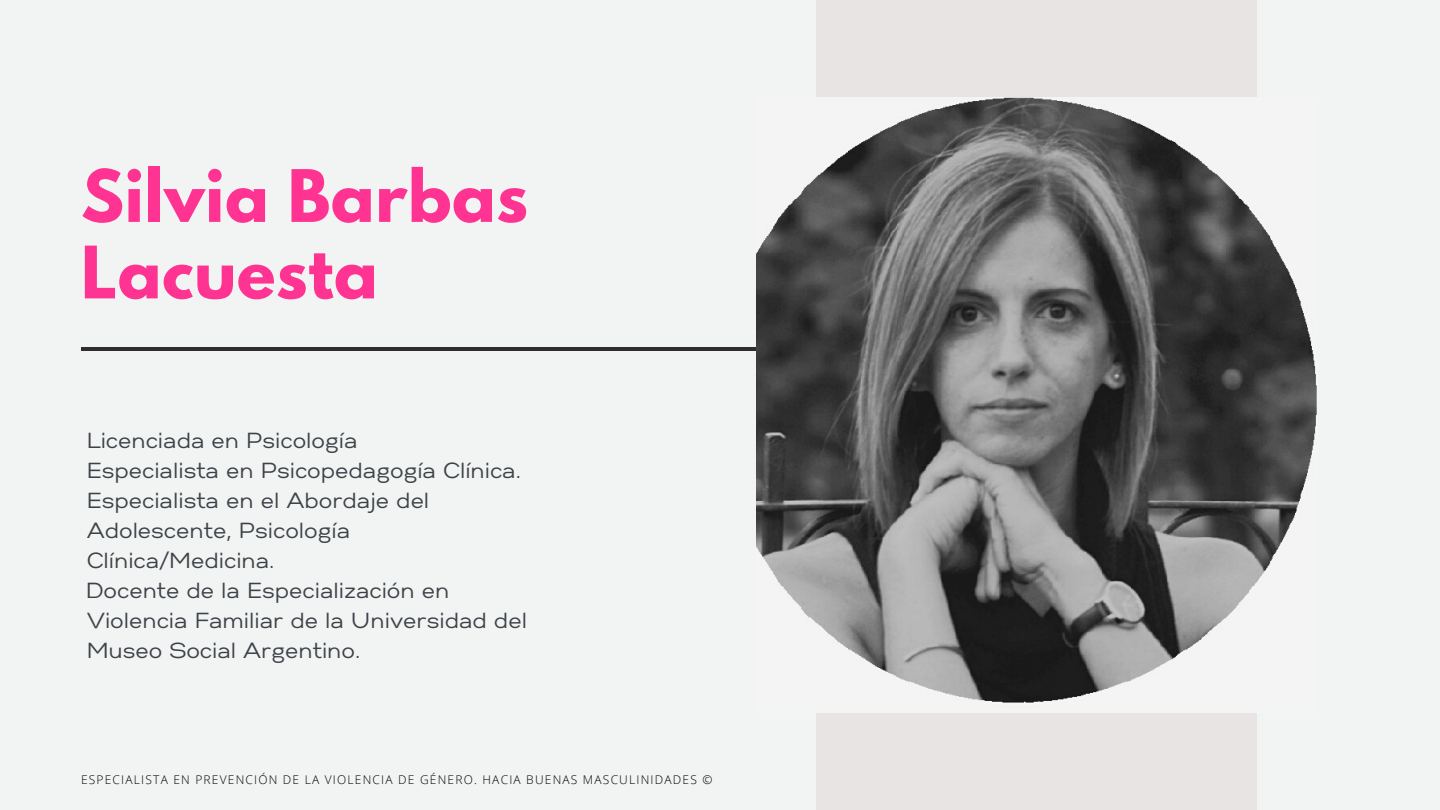
<style>
.page{position:relative;width:1440px;height:810px;background:#f2f4f3}
.page>*{position:absolute;margin:0;border:0;box-sizing:border-box;transform-origin:0 0}
.t1{font:700 64px/76.5px "League Spartan";letter-spacing:.01em;color:#ff3392}
.t2{font:21.8px/30px "Gabriel Sans";color:#3d4248}
.t3{font:300 12px "Open Sans";letter-spacing:.1em;color:#000}
</style>
<div class="page">
<div style="left:817px;top:0;width:440px;height:810px;background:#e7e4e3"></div>
<hr style="left:81px;top:347px;width:728px;height:4px;background:#302e2c">
<img style="left:756px;top:98px;width:561px;height:615px">
<h1 class="t1" style="left:81px;top:166px;width:448px">Silvia Barbas<br>Lacuesta</h1>
<p class="t2" style="left:87px;top:426px;width:442px">Licenciada en Psicología<br>Especialista en Psicopedagogía Clínica.<br>Especialista en el Abordaje del<br>Adolescente, Psicología<br>Clínica/Medicina.<br>Docente de la Especialización en<br>Violencia Familiar de la Universidad del<br>Museo Social Argentino.</p>
<p class="t3" style="left:81px;top:772px;width:633px">ESPECIALISTA EN PREVENCIÓN DE LA VIOLENCIA DE GÉNERO. HACIA BUENAS MASCULINIDADES ©</p>
</div>
